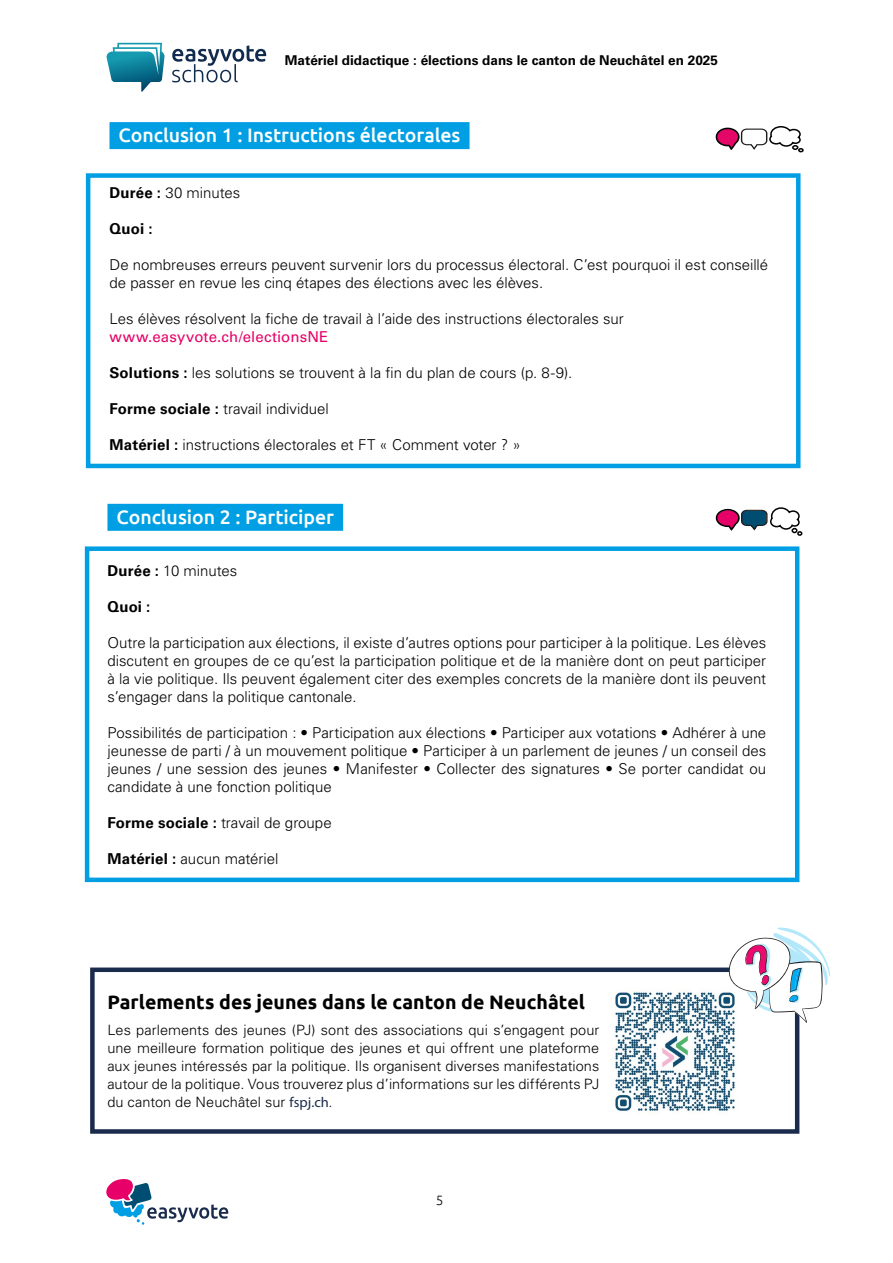
<style>
.page{position:relative;width:893px;height:1263px;background:#fff}
.page>*{position:absolute;margin:0;border:0;box-sizing:border-box;transform-origin:0 0}
.t1{font:500 19.5px "Ubuntu";color:#fff}
.t2{font:700 19.5px "Ubuntu";color:#000}
.t3{font:300 15px/18px "Univers LT Std";color:#000;text-align:justify}
.t4{font:15px "Univers LT Std";letter-spacing:.01em;color:#e60067}
.t5{font:700 15px "Univers LT Std";letter-spacing:.01em;color:#000}
.t6{font:300 14.25px/18px "Univers LT Std";color:#000;text-align:justify}
.t7{font:700 13.5px "Univers";color:#000}
.t8{font:300 13.5px "Ubuntu";color:#000}
.s1{font-weight:700}
.s2{font-family:"Myriad Pro";font-weight:400;color:#1a2b4c}
</style>
<div class="page">
<svg style="left:106px;top:1179px;width:122px;height:46px"></svg>
<svg style="left:172px;top:45px;width:94px;height:37px"></svg>
<svg style="left:106px;top:43px;width:59px;height:49px"></svg>
<div style="left:109px;top:122px;width:361px;height:27px;background:#009fe3"></div>
<div style="left:86px;top:173px;width:714px;height:295px;border:4px solid #009fe3"></div>
<div style="left:107px;top:504px;width:236px;height:27px;background:#009fe3"></div>
<div style="left:85px;top:546px;width:714px;height:336px;border:4px solid #009fe3"></div>
<div style="left:90px;top:967px;width:709px;height:167px;border:4px solid #1a2b4c"></div>
<svg style="left:728px;top:927px;width:102px;height:96px"></svg>
<img style="left:611px;top:989px;width:128px;height:122px">
<svg style="left:716px;top:126px;width:88px;height:26px"></svg>
<svg style="left:716px;top:507px;width:86px;height:29px"></svg>
<p class="t7" style="left:285px;top:53px;width:434px">Matériel didactique : élections dans le canton de Neuchâtel en 2025</p>
<h1 class="t1" style="left:119px;top:123px;width:343px">Conclusion 1 : Instructions électorales</h1>
<p class="t3" style="left:109px;top:184px;width:132px"><span class="s1">Durée :</span> 30 minutes</p>
<p class="t5" style="left:109px;top:220px;width:45px">Quoi :</p>
<p class="t3" style="left:109px;top:256px;width:660px">De nombreuses erreurs peuvent survenir lors du processus électoral. C’est pourquoi il est conseillé de passer en revue les cinq étapes des élections avec les élèves.</p>
<p class="t3" style="left:109px;top:310px;width:516px">Les élèves résolvent la fiche de travail à l’aide des instructions électorales sur</p>
<p class="t4" style="left:109px;top:328px;width:220px">www.easyvote.ch/electionsNE</p>
<p class="t3" style="left:109px;top:364px;width:464px"><span class="s1">Solutions :</span> les solutions se trouvent à la fin du plan de cours (p. 8-9).</p>
<p class="t3" style="left:109px;top:400px;width:221px"><span class="s1">Forme sociale :</span> travail individuel</p>
<p class="t3" style="left:109px;top:436px;width:413px"><span class="s1">Matériel :</span> instructions électorales et FT « Comment voter ? »</p>
<h1 class="t1" style="left:117px;top:505px;width:219px">Conclusion 2 : Participer</h1>
<p class="t3" style="left:107px;top:562px;width:131px"><span class="s1">Durée :</span> 10 minutes</p>
<p class="t5" style="left:107px;top:598px;width:45px">Quoi :</p>
<p class="t3" style="left:107px;top:634px;width:660px">Outre la participation aux élections, il existe d’autres options pour participer à la politique. Les élèves discutent en groupes de ce qu’est la participation politique et de la manière dont on peut participer à la vie politique. Ils peuvent également citer des exemples concrets de la manière dont ils peuvent s’engager dans la politique cantonale.</p>
<p class="t3" style="left:107px;top:724px;width:660px">Possibilités de participation : • Participation aux élections • Participer aux votations • Adhérer à une jeunesse de parti / à un mouvement politique • Participer à un parlement de jeunes / un conseil des jeunes / une session des jeunes • Manifester • Collecter des signatures • Se porter candidat ou candidate à une fonction politique</p>
<p class="t3" style="left:107px;top:814px;width:226px"><span class="s1">Forme sociale :</span> travail de groupe</p>
<p class="t3" style="left:107px;top:850px;width:173px"><span class="s1">Matériel :</span> aucun matériel</p>
<h1 class="t2" style="left:107px;top:991px;width:479px">Parlements des jeunes dans le canton de Neuchâtel</h1>
<p class="t6" style="left:107px;top:1021px;width:493px">Les parlements des jeunes (PJ) sont des associations qui s’engagent pour une meilleure formation politique des jeunes et qui offrent une plateforme aux jeunes intéressés par la politique. Ils organisent diverses manifestations autour de la politique. Vous trouverez plus d’informations sur les différents PJ du canton de Neuchâtel sur <span class="s2">fspj.ch</span>.</p>
<p class="t8" style="left:436px;top:1192px;width:9px">5</p>
</div>
